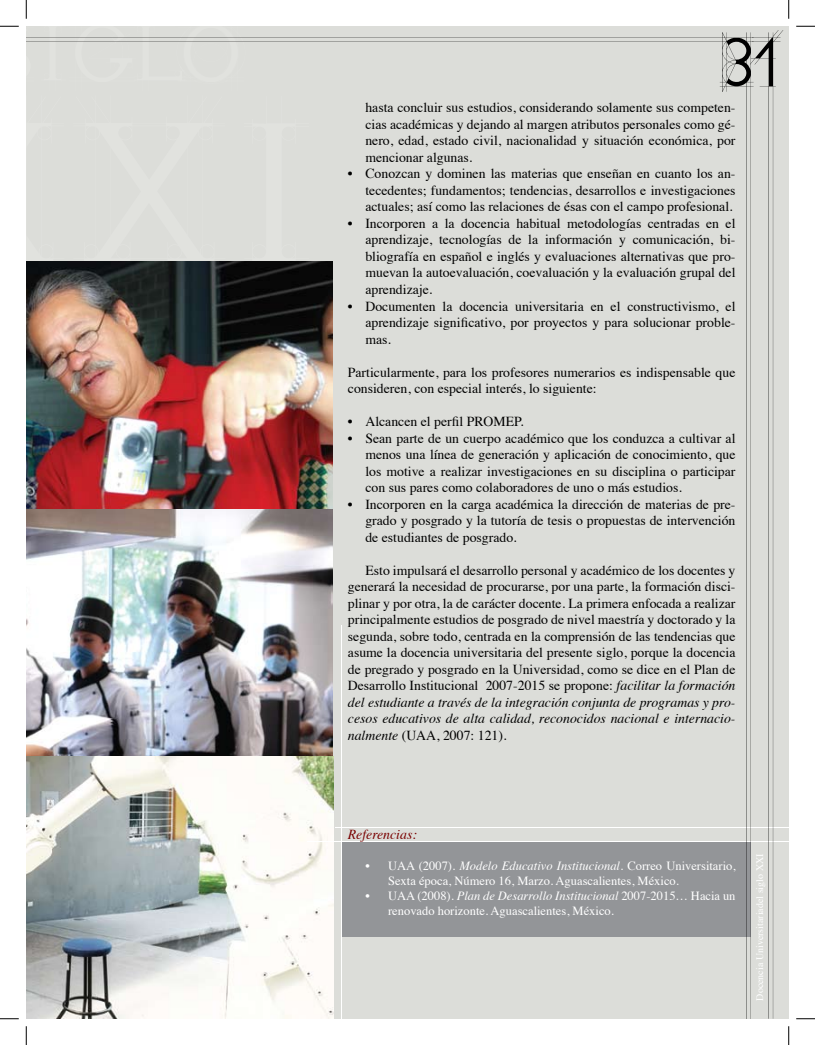
<style>
.page{position:relative;width:815px;height:1045px;background:#fff}
.page>*{position:absolute;margin:0;border:0;box-sizing:border-box;transform-origin:0 0}
.t1{font:13.75px/16.5px "Times";color:#000;text-align:justify}
.t2{font:italic 13.75px "Times";color:#790000}
.t3{font:12.5px/15px "Times";color:#fff}
.t4{font:10px "Times";color:#fff}
.s1{font-style:italic}
</style>
<div class="page">
<svg style="left:26px;top:26px;width:219px;height:6px"></svg>
<svg style="left:749px;top:30px;width:34px;height:988px;background:#d5d6d2"></svg>
<img style="left:26px;top:32px;width:727px;height:986px">
<svg style="left:0;top:25px;width:19px;height:2px"></svg>
<svg style="left:796px;top:25px;width:18px;height:2px"></svg>
<svg style="left:0;top:1018px;width:19px;height:1px"></svg>
<svg style="left:796px;top:1018px;width:18px;height:1px"></svg>
<svg style="left:25px;top:0;width:2px;height:19px"></svg>
<svg style="left:25px;top:1026px;width:2px;height:19px"></svg>
<svg style="left:788px;top:0;width:1px;height:19px"></svg>
<svg style="left:788px;top:1026px;width:1px;height:19px"></svg>
<p class="t1" style="left:365px;top:98px;width:371px">hasta concluir sus estudios, considerando solamente sus competen&shy;cias académicas y dejando al margen atributos personales como gé&shy;nero, edad, estado civil, nacionalidad y situación económica, por mencionar algunas.</p>
<p class="t1" style="left:365px;top:164px;width:371px;text-indent:-18px">• Conozcan y dominen las materias que enseñan en cuanto los an&shy;tecedentes; fundamentos; tendencias, desarrollos e investigaciones actuales; así como las relaciones de ésas con el campo profesional.</p>
<p class="t1" style="left:365px;top:214px;width:371px;text-indent:-18px">• Incorporen a la docencia habitual metodologías centradas en el aprendizaje, tecnologías de la información y comunicación, bi&shy;bliografía en español e inglés y evaluaciones alternativas que pro&shy;muevan la autoevaluación, coevaluación y la evaluación grupal del aprendizaje.</p>
<p class="t1" style="left:365px;top:296px;width:371px;text-indent:-18px">• Documenten la docencia universitaria en el constructivismo, el aprendizaje significativo, por proyectos y para solucionar proble&shy;mas.</p>
<p class="t1" style="left:348px;top:362px;width:389px">Particularmente, para los profesores numerarios es indispensable que consideren, con especial interés, lo siguiente:</p>
<p class="t1" style="left:348px;top:412px;width:177px">• Alcancen el perfil PROMEP.</p>
<p class="t1" style="left:365px;top:428px;width:371px;text-indent:-18px">• Sean parte de un cuerpo académico que los conduzca a cultivar al menos una línea de generación y aplicación de conocimiento, que los motive a realizar investigaciones en su disciplina o participar con sus pares como colaboradores de uno o más estudios.</p>
<p class="t1" style="left:365px;top:494px;width:371px;text-indent:-18px">• Incorporen en la carga académica la dirección de materias de pre&shy;grado y posgrado y la tutoría de tesis o propuestas de intervención de estudiantes de posgrado.</p>
<p class="t1" style="left:348px;top:560px;width:389px;text-indent:18px">Esto impulsará el desarrollo personal y académico de los docentes y generará la necesidad de procurarse, por una parte, la formación disci&shy;plinar y por otra, la de carácter docente. La primera enfocada a realizar principalmente estudios de posgrado de nivel maestría y doctorado y la segunda, sobre todo, centrada en la comprensión de las tendencias que asume la docencia universitaria del presente siglo, porque la docencia de pregrado y posgrado en la Universidad, como se dice en el Plan de Desarrollo Institucional 2007-2015 se propone: <span class="s1">facilitar la formación del estudiante a través de la integración conjunta de programas y pro&shy;cesos educativos de alta calidad, reconocidos nacional e internacio&shy;nalmente</span> (UAA, 2007: 121).</p>
<p class="t2" style="left:348px;top:822px;width:70px">Referencias:</p>
<p class="t3" style="left:388px;top:857px;width:349px;text-indent:-22px">• UAA (2007). <span class="s1">Modelo Educativo Institucional</span>. Correo Universitario,<br>Sexta época, Número 16, Marzo. Aguascalientes, México.</p>
<p class="t3" style="left:388px;top:887px;width:349px;text-indent:-22px">• UAA (2008). <span class="s1">Plan de Desarrollo Institucional</span> 2007-2015… Hacia un renovado horizonte. Aguascalientes, México.</p>
<p class="t4" style="left:750px;top:1000px;width:148px;rotate:-90deg">Docencia Universitariadel siglo XXI</p>
</div>
